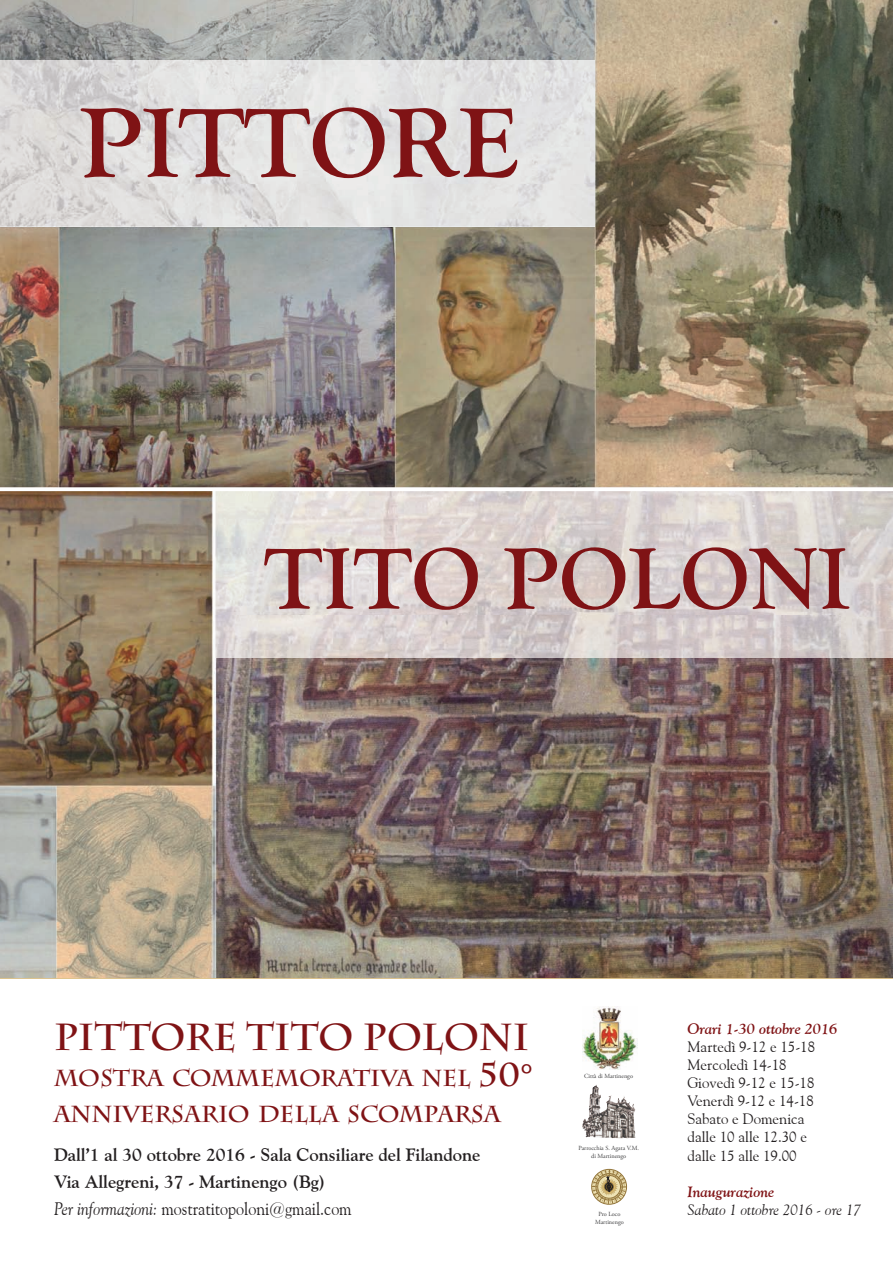
<style>
.page{position:relative;width:893px;height:1263px;background:#fff}
.page>*{position:absolute;margin:0;border:0;box-sizing:border-box;transform-origin:0 0}
.t1{font:700 102px "Goudy Old Style T";color:#7f1315}
.t2{font:700 90px "Goudy Old Style T";color:#7f1315}
.t3{font:700 37.5px "Charlemagne Std";color:#7f1315}
.t4{font:700 23.1px/36px "Charlemagne Std";color:#7f1315}
.t5{font:700 18px/27px "Goudy Old Style BT";color:#231f20}
.t6{font:15px/18px "Goudy Old Style BT";color:#231f20}
.t7{font:italic 700 15px "Goudy Old Style BT";color:#7f1315}
.t8{font:italic 15px "Goudy Old Style BT";color:#231f20}
.t9{font:6.3px/7.5px "Adobe Garamond Pro";color:#3e3e3f;text-align:center}
.s1{font-size:33px}
.s2{font-weight:400;font-style:italic}
.s3{font-weight:400}
</style>
<div class="page">
<img style="left:0;top:0;width:893px;height:978px">
<img style="left:213px;top:491px;width:680px;height:167px">
<svg style="left:0;top:488px;width:893px;height:3px"></svg>
<img style="left:0;top:60px;width:595px;height:167px">
<img style="left:582px;top:1085px;width:14px;height:52px">
<img style="left:582px;top:1006px;width:55px;height:64px">
<div style="left:592px;top:1169px;width:35px;height:35px;background:#c3b292;border-radius:50%"></div>
<div style="left:591px;top:1169px;width:36px;height:35px;border:1px solid #927439;border-radius:50%"></div>
<svg style="left:592px;top:1170px;width:34px;height:34px"></svg>
<h1 class="t1" style="left:80px;top:86px;width:440px">PITTORE</h1>
<h2 class="t2" style="left:264px;top:529px;width:587px">TITO POLONI</h2>
<h3 class="t3" style="left:54px;top:1015px;width:477px">PITTORE TITO POLONI</h3>
<p class="t4" style="left:54px;top:1060px;width:480px">MOSTRA COMMEMORATIVA NEL <span class="s1">50°<br></span>ANNIVERSARIO DELLA SCOMPARSA</p>
<p class="t5" style="left:54px;top:1141px;width:428px">Dall’1 al 30 ottobre 2016 - Sala Consiliare del Filandone<br>Via Allegreni, 37 - Martinengo (Bg)<br><span class="s2">Per informazioni:</span> <span class="s3">mostratitopoloni@gmail.com</span></p>
<p class="t9" style="left:584px;top:1072px;width:51px">Città di Martinengo</p>
<p class="t9" style="left:578px;top:1144px;width:62px">Parrocchia S. Agata V.M. di Martinengo</p>
<p class="t9" style="left:595px;top:1211px;width:30px">Pro Loco<br>Martinengo</p>
<p class="t7" style="left:687px;top:1020px;width:151px">Orari 1-30 ottobre 2016</p>
<p class="t6" style="left:687px;top:1038px;width:129px">Martedì 9-12 e 15-18<br>Mercoledì 14-18<br>Giovedì 9-12 e 15-18<br>Venerdì 9-12 e 14-18<br>Sabato e Domenica dalle 10 alle 12.30 e dalle 15 alle 19.00</p>
<p class="t7" style="left:687px;top:1182px;width:88px">Inaugurazione</p>
<p class="t8" style="left:687px;top:1200px;width:175px">Sabato 1 ottobre 2016 - ore 17</p>
</div>
